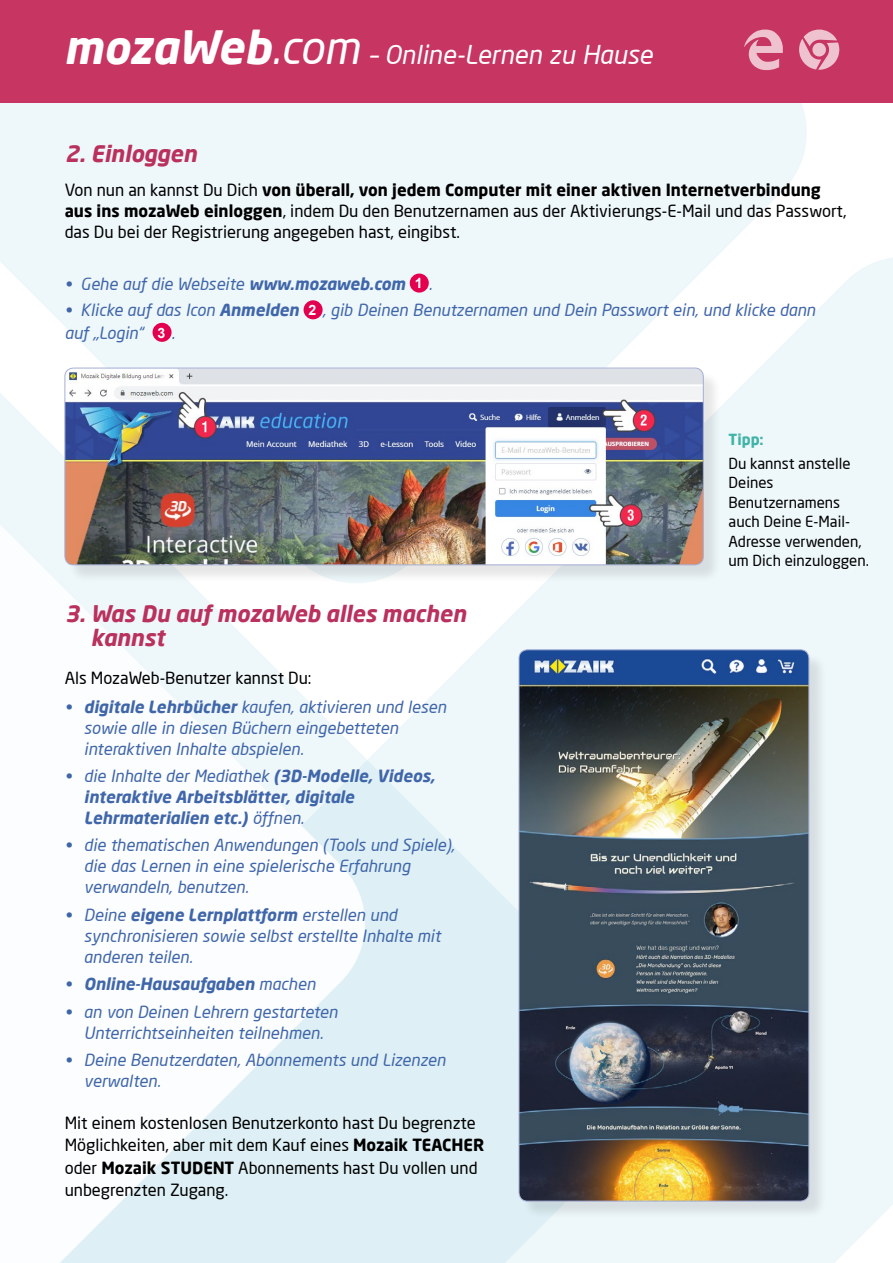
<style>
.page{position:relative;width:893px;height:1263px;background:#fff}
.page>*{position:absolute;margin:0;border:0;box-sizing:border-box;transform-origin:0 0}
.t1{font:italic 25.5px "Neo Sans Pro";color:#fff}
.t2{font:italic 700 22.5px/24px "Neo Sans Pro";color:#b9315c}
.t3{font:italic 16.5px/21px "Neo Sans Pro";color:#4066aa}
.t4{font:16.5px/22.5px "Neo Sans Pro";color:#000}
.t5{font:italic 700 16.5px/21px "Neo Sans Pro";color:#4066aa}
.t6{font:15px/19.5px "Neo Sans Pro";color:#000}
.t7{font:700 15px "Neo Sans Pro";color:#40b4a7}
.s1{font-weight:700;font-size:45px}
.s2{font-size:45px}
.s3{font-weight:700}
.s4{font-family:"Arial";font-weight:700;font-style:normal;font-size:14.25px;color:#fff}
.s5{font-weight:400}
</style>
<div class="page">
<img style="left:0;top:102px;width:893px;height:1161px">
<div style="left:0;top:0;width:893px;height:102px;background:#c73562"></div>
<div style="left:67px;top:370px;width:655px;height:214px;background:#000;opacity:.1"></div>
<img style="left:65px;top:369px;width:638px;height:196px">
<div style="left:65px;top:368px;width:638px;height:197px;border:1px solid #a5aed5;border-radius:9px"></div>
<div style="left:521px;top:652px;width:307px;height:568px;background:#000;opacity:.1"></div>
<img style="left:519px;top:650px;width:290px;height:551px">
<div style="left:519px;top:649px;width:290px;height:552px;border:1px solid #a5aed5;border-radius:9px"></div>
<div style="left:410px;top:274px;width:19px;height:19px;background:#e3004f;border-radius:50%"></div>
<div style="left:304px;top:300px;width:19px;height:19px;background:#e3004f;border-radius:50%"></div>
<div style="left:153px;top:323px;width:19px;height:19px;background:#e3004f;border-radius:50%"></div>
<svg style="left:799px;top:29px;width:40px;height:41px"></svg>
<svg style="left:744px;top:30px;width:39px;height:40px"></svg>
<h1 class="t1" style="left:64px;top:39px;width:590px"><span class="s1">mozaWeb</span><span class="s2">.com</span> – Online-Lernen zu Hause</h1>
<h2 class="t2" style="left:65px;top:141px;width:134px">2. Einloggen</h2>
<p class="t4" style="left:65px;top:179px;width:783px;line-height:21px">Von nun an kannst Du Dich <span class="s3">von überall, von jedem Computer mit einer aktiven Internetverbindung aus ins mozaWeb einloggen</span>, indem Du den Benutzernamen aus der Aktivierungs-E-Mail und das Passwort, das Du bei der Registrierung angegeben hast, eingibst.</p>
<p class="t3" style="left:65px;top:273px;width:369px">• Gehe auf die Webseite <span class="s3">www.mozaweb.com</span> <span class="s4">1</span> .</p>
<p class="t3" style="left:65px;top:299px;width:752px;line-height:22.5px">• Klicke auf das Icon <span class="s3">Anmelden</span> <span class="s4">2</span> , gib Deinen Benutzernamen und Dein Passwort ein, und klicke dann auf „Login“ <span class="s4">3</span> .</p>
<h2 class="t2" style="left:91px;top:601px;width:377px;text-indent:-26px">3. Was Du auf mozaWeb alles machen kannst</h2>
<p class="t4" style="left:65px;top:666px;width:248px">Als MozaWeb-Benutzer kannst Du:</p>
<p class="t3" style="left:84px;top:696px;width:364px;text-indent:-19px">• <span class="s3">digitale Lehrbücher</span> kaufen, aktivieren und lesen sowie alle in diesen Büchern eingebetteten interaktiven Inhalte abspielen.</p>
<p class="t5" style="left:84px;top:765px;width:353px;text-indent:-19px"><span class="s5">• die Inhalte der Mediathek</span> (3D-Modelle, Videos, interaktive Arbeitsblätter, digitale<br>Lehrmaterialien etc.) <span class="s5">öffnen.</span></p>
<p class="t3" style="left:84px;top:835px;width:372px;text-indent:-19px">• die thematischen Anwendungen (Tools und Spiele), die das Lernen in eine spielerische Erfahrung verwandeln, benutzen.</p>
<p class="t3" style="left:84px;top:904px;width:358px;text-indent:-19px">• Deine <span class="s3">eigene Lernplattform</span> erstellen und synchronisieren sowie selbst erstellte Inhalte mit anderen teilen.</p>
<p class="t5" style="left:65px;top:973px;width:252px"><span class="s5">•</span> Online-Hausaufgaben <span class="s5">machen</span></p>
<p class="t3" style="left:65px;top:1001px;width:275px;text-align:center">• an von Deinen Lehrern gestarteten<br>Unterrichtseinheiten teilnehmen.</p>
<p class="t3" style="left:84px;top:1049px;width:363px;text-indent:-19px">• Deine Benutzerdaten, Abonnements und Lizenzen verwalten.</p>
<p class="t4" style="left:65px;top:1111px;width:421px">Mit einem kostenlosen Benutzerkonto hast Du begrenzte Möglichkeiten, aber mit dem Kauf eines <span class="s3">Mozaik TEACHER </span>oder <span class="s3">Mozaik STUDENT</span> Abonnements hast Du vollen und unbegrenzten Zugang.</p>
<p class="t7" style="left:729px;top:430px;width:37px">Tipp:</p>
<p class="t6" style="left:729px;top:453px;width:142px">Du kannst anstelle<br>Deines<br>Benutzernamens auch Deine E-Mail-<br>Adresse verwenden, um Dich einzuloggen.</p>
</div>
